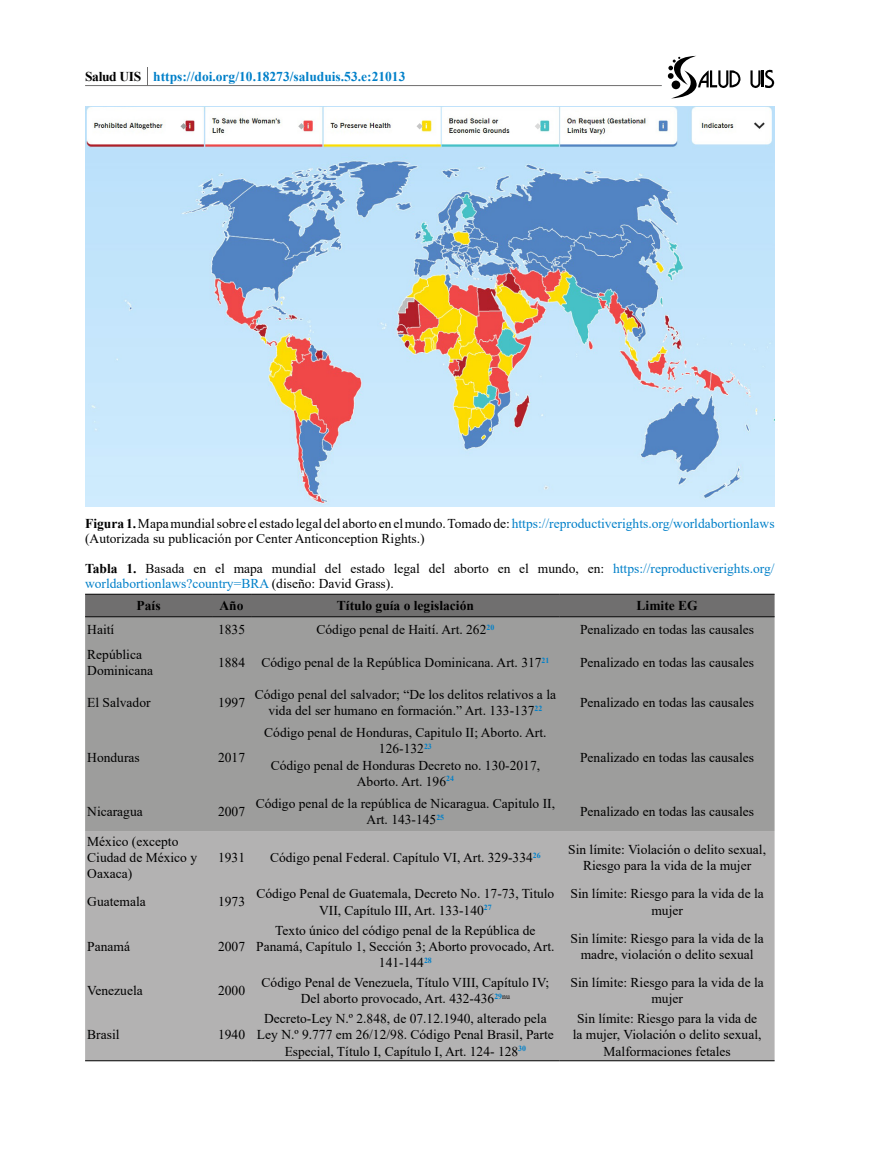
<style>
.page{position:relative;width:881px;height:1149px;background:#fff}
.page>*{position:absolute;margin:0;border:0;box-sizing:border-box;transform-origin:0 0}
.Pie_de_foto{font:13.5px/16.2px "Times New Roman";color:#000;text-align:center}
.t1{font:700 13.5px "Times New Roman";color:#0080c9}
.t2{font:700 13.5px "Times New Roman";color:#000}
.s1{color:#000}
.s2{font-weight:700}
.s3{color:#0080c9}
</style>
<div class="page">
<hr style="left:85px;top:85px;width:576px;height:1px;background:#706f6f">
<svg style="left:750px;top:69px;width:24px;height:19px"></svg>
<svg style="left:667px;top:56px;width:73px;height:42px"></svg>
<svg style="left:147px;top:67px;width:1px;height:18px"></svg>
<img style="left:85px;top:106px;width:688px;height:400px">
<svg style="left:180px;top:123px;width:7px;height:6px"></svg>
<svg style="left:298px;top:123px;width:6px;height:6px"></svg>
<svg style="left:416px;top:123px;width:6px;height:6px"></svg>
<svg style="left:534px;top:123px;width:6px;height:6px"></svg>
<div style="left:85px;top:594px;width:689px;height:22px;background:#706f6f"></div>
<div style="left:85px;top:617px;width:689px;height:213px;background:#9d9d9c"></div>
<div style="left:85px;top:830px;width:689px;height:230px;background:#b3b2b2"></div>
<hr style="left:85px;top:593px;width:127px;height:1px;background:#000">
<hr style="left:212px;top:593px;width:39px;height:1px;background:#000">
<hr style="left:251px;top:593px;width:308px;height:1px;background:#000">
<hr style="left:559px;top:593px;width:215px;height:1px;background:#000">
<hr style="left:85px;top:616px;width:127px;height:1px;background:#000">
<hr style="left:212px;top:616px;width:39px;height:1px;background:#000">
<hr style="left:251px;top:616px;width:308px;height:1px;background:#000">
<hr style="left:559px;top:616px;width:215px;height:1px;background:#000">
<hr style="left:85px;top:1060px;width:127px;height:1px;background:#000">
<hr style="left:212px;top:1060px;width:39px;height:1px;background:#000">
<hr style="left:251px;top:1060px;width:308px;height:1px;background:#000">
<hr style="left:559px;top:1060px;width:215px;height:1px;background:#000">
<p class="t1" style="left:85px;top:66px;width:322px"><span class="s1">Salud UIS</span> https://doi.org/10.18273/saluduis.53.e:21013</p>
<p class="Pie_de_foto" style="left:85px;top:515px;width:690px;line-height:15px;text-align:left"><span class="s2">Figura 1.</span> Mapa mundial sobre el estado legal del aborto en el mundo. Tomado de: <span class="s3">https://reproductiverights.org/worldabortionlaws </span>(Autorizada su publicación por Center Anticonception Rights.)</p>
<p class="Pie_de_foto" style="left:85px;top:560px;width:690px;line-height:15px;text-align:left"><span class="s2">Tabla 1.</span> Basada en el mapa mundial del estado legal del aborto en el mundo, en: <span class="s3">https://reproductiverights.org/ worldabortionlaws?country=BRA</span> (diseño: David Grass).</p>
<p class="t2" style="left:136px;top:596px;width:26px">País</p>
<p class="t2" style="left:219px;top:596px;width:26px">Año</p>
<p class="t2" style="left:337px;top:596px;width:138px">Título guía o legislación</p>
<p class="t2" style="left:636px;top:596px;width:63px">Limite EG</p>
<p class="Pie_de_foto" style="left:87px;top:621px;width:28px">Haití</p>
<p class="Pie_de_foto" style="left:218px;top:621px;width:28px">1835</p>
<p class="Pie_de_foto" style="left:316px;top:621px;width:179px">Código penal de Haití. Art. 262<sup>20</sup></p>
<p class="Pie_de_foto" style="left:580px;top:621px;width:175px">Penalizado en todas las causales</p>
<p class="Pie_de_foto" style="left:87px;top:646px;width:67px;text-align:left">República<br>Dominicana</p>
<p class="Pie_de_foto" style="left:218px;top:654px;width:28px">1884</p>
<p class="Pie_de_foto" style="left:261px;top:654px;width:289px">Código penal de la República Dominicana. Art. 317<sup>21</sup></p>
<p class="Pie_de_foto" style="left:580px;top:654px;width:175px">Penalizado en todas las causales</p>
<p class="Pie_de_foto" style="left:87px;top:694px;width:65px">El Salvador</p>
<p class="Pie_de_foto" style="left:218px;top:694px;width:28px">1997</p>
<p class="Pie_de_foto" style="left:255px;top:686px;width:303px">Código penal del salvador; “De los delitos relativos a la vida del ser humano en formación.” Art. 133-137<sup>22</sup></p>
<p class="Pie_de_foto" style="left:580px;top:694px;width:175px">Penalizado en todas las causales</p>
<p class="Pie_de_foto" style="left:87px;top:748px;width:54px">Honduras</p>
<p class="Pie_de_foto" style="left:218px;top:748px;width:28px">2017</p>
<p class="Pie_de_foto" style="left:264px;top:724px;width:283px">Código penal de Honduras, Capitulo II; Aborto. Art.<br>126-132<sup>23</sup></p>
<p class="Pie_de_foto" style="left:270px;top:756px;width:271px">Código penal de Honduras Decreto no. 130-2017,<br>Aborto. Art. 196<sup>24</sup></p>
<p class="Pie_de_foto" style="left:580px;top:748px;width:175px">Penalizado en todas las causales</p>
<p class="Pie_de_foto" style="left:87px;top:802px;width:57px">Nicaragua</p>
<p class="Pie_de_foto" style="left:218px;top:802px;width:28px">2007</p>
<p class="Pie_de_foto" style="left:255px;top:794px;width:301px">Código penal de la república de Nicaragua. Capitulo II,<br>Art. 143-145<sup>25</sup></p>
<p class="Pie_de_foto" style="left:580px;top:802px;width:175px">Penalizado en todas las causales</p>
<p class="Pie_de_foto" style="left:87px;top:832px;width:111px;text-align:left">México (excepto<br>Ciudad de México y<br>Oaxaca)</p>
<p class="Pie_de_foto" style="left:218px;top:848px;width:28px">1931</p>
<p class="Pie_de_foto" style="left:270px;top:848px;width:272px">Código penal Federal. Capítulo VI, Art. 329-334<sup>26</sup></p>
<p class="Pie_de_foto" style="left:568px;top:840px;width:199px">Sin límite: Violación o delito sexual,<br>Riesgo para la vida de la mujer</p>
<p class="Pie_de_foto" style="left:87px;top:893px;width:60px">Guatemala</p>
<p class="Pie_de_foto" style="left:218px;top:893px;width:28px">1973</p>
<p class="Pie_de_foto" style="left:256px;top:885px;width:299px">Código Penal de Guatemala, Decreto No. 17-73, Titulo<br>VII, Capítulo III, Art. 133-140<sup>27</sup></p>
<p class="Pie_de_foto" style="left:570px;top:885px;width:195px">Sin límite: Riesgo para la vida de la mujer</p>
<p class="Pie_de_foto" style="left:87px;top:937px;width:44px">Panamá</p>
<p class="Pie_de_foto" style="left:218px;top:937px;width:28px">2007</p>
<p class="Pie_de_foto" style="left:256px;top:921px;width:300px">Texto único del código penal de la República de<br>Panamá, Capítulo 1, Sección 3; Aborto provocado, Art.<br>141-144<sup>28</sup></p>
<p class="Pie_de_foto" style="left:570px;top:929px;width:195px">Sin límite: Riesgo para la vida de la madre, violación o delito sexual</p>
<p class="Pie_de_foto" style="left:87px;top:981px;width:57px">Venezuela</p>
<p class="Pie_de_foto" style="left:218px;top:981px;width:28px">2000</p>
<p class="Pie_de_foto" style="left:261px;top:973px;width:289px">Código Penal de Venezuela, Título VIII, Capítulo IV;<br>Del aborto provocado, Art. 432-436<sup>29</sup><sup>nu</sup></p>
<p class="Pie_de_foto" style="left:570px;top:973px;width:195px">Sin límite: Riesgo para la vida de la mujer</p>
<p class="Pie_de_foto" style="left:87px;top:1026px;width:34px">Brasil</p>
<p class="Pie_de_foto" style="left:218px;top:1026px;width:28px">1940</p>
<p class="Pie_de_foto" style="left:257px;top:1009px;width:298px">Decreto-Ley N.º 2.848, de 07.12.1940, alterado pela<br>Ley N.º 9.777 em 26/12/98. Código Penal Brasil, Parte<br>Especial, Título I, Capítulo I, Art. 124- 128<sup>30</sup></p>
<p class="Pie_de_foto" style="left:572px;top:1009px;width:190px">Sin límite: Riesgo para la vida de la mujer, Violación o delito sexual,<br>Malformaciones fetales</p>
</div>
